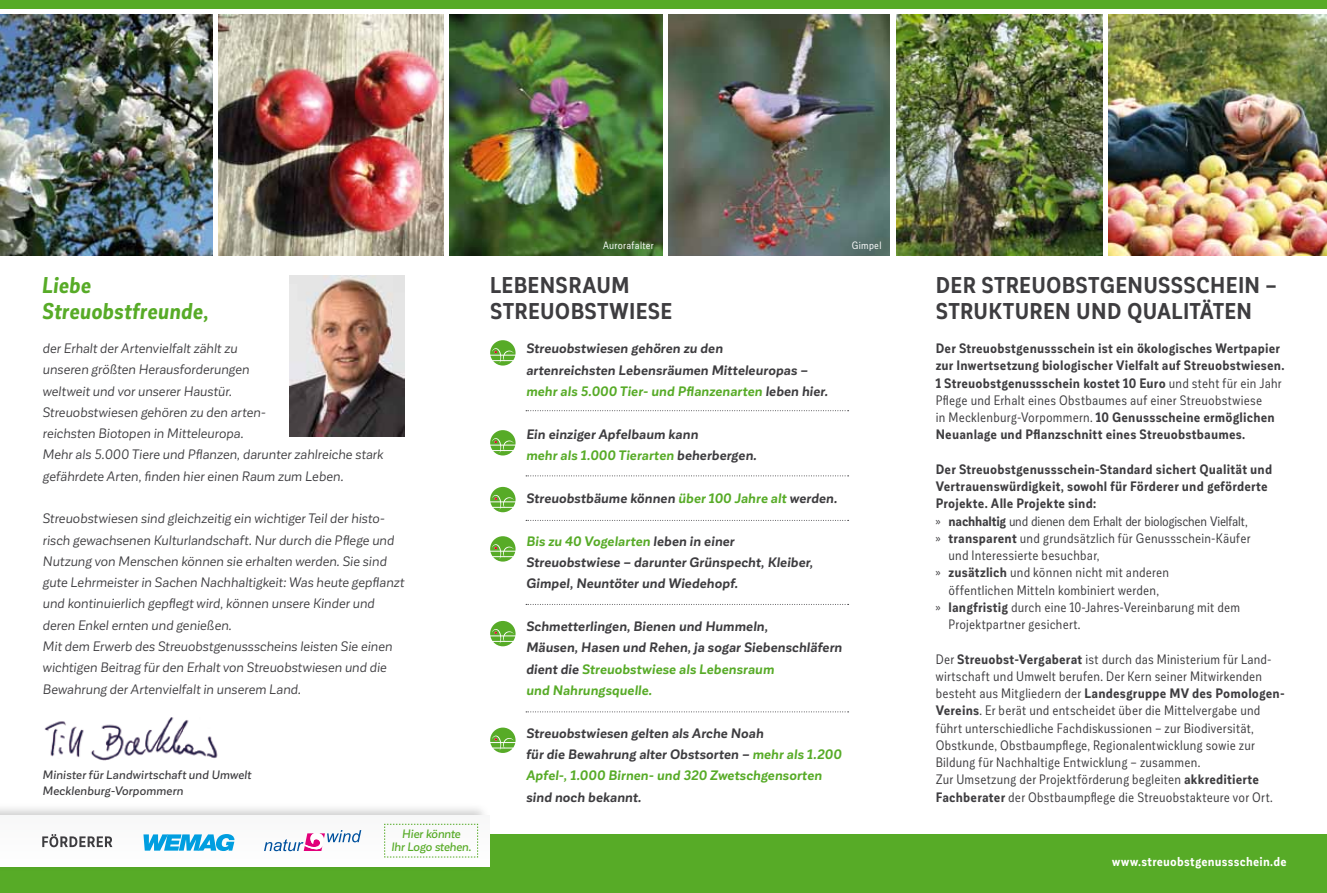
<style>
.page{position:relative;width:1327px;height:893px;background:#fff}
.page>*{position:absolute;margin:0;border:0;box-sizing:border-box;transform-origin:0 0}
.t1{font:700 22.5px/25.5px "Corporative Sans Cnd";letter-spacing:.02em;color:#3e3d40}
.t2{font:italic 700 22.5px/25.5px "Corporative Sans Cnd";letter-spacing:-.01em;color:#57ab27}
.t3{font:italic 13.5px/21.3px "Corporative Sans";letter-spacing:.01em;color:#3e3d40}
.t4{font:13.5px/17.2px "Corporative Sans Cnd";letter-spacing:.015em;color:#3e3d40}
.t5{font:italic 700 13.5px/21.3px "Corporative Sans";letter-spacing:.01em;color:#3e3d40}
.t6{font:700 13.5px/17.2px "Corporative Sans Cnd";letter-spacing:.01em;color:#3e3d40}
.t7{font:13.5px "Corporative Sans Cnd";letter-spacing:-.015em;color:#3e3d40}
.t8{font:700 12.75px "Corporative Sans Cnd";letter-spacing:.015em;color:#fff}
.t9{font:italic 500 12px/16.5px "Corporative Sans";letter-spacing:.015em;color:#3e3d40}
.t10{font:italic 500 12px/13.5px "Corporative Sans";letter-spacing:-.01em;color:#57ab27;text-align:center}
.t11{font:10.5px "Corporative Sans Cnd";letter-spacing:.025em;color:#fff}
.s1{color:#57ab27}
.s2{font-weight:400}
.s3{font-weight:700}
</style>
<div class="page">
<div style="left:0;top:835px;width:1327px;height:58px;background:#57ab27"></div>
<svg style="left:526px;top:410px;width:322px;height:1px"></svg>
<svg style="left:526px;top:475px;width:322px;height:1px"></svg>
<svg style="left:526px;top:520px;width:322px;height:1px"></svg>
<svg style="left:526px;top:604px;width:322px;height:1px"></svg>
<svg style="left:526px;top:711px;width:322px;height:1px"></svg>
<img style="left:219px;top:14px;width:224px;height:242px">
<img style="left:0;top:14px;width:212px;height:242px">
<img style="left:450px;top:14px;width:212px;height:242px">
<img style="left:1109px;top:14px;width:218px;height:242px">
<img style="left:669px;top:14px;width:221px;height:242px">
<img style="left:896px;top:14px;width:206px;height:242px">
<div style="left:0;top:0;width:1327px;height:9px;background:#57ab27"></div>
<img style="left:44px;top:717px;width:174px;height:44px">
<img style="left:289px;top:276px;width:115px;height:160px">
<svg style="left:490px;top:340px;width:25px;height:26px"></svg>
<svg style="left:490px;top:430px;width:25px;height:25px"></svg>
<svg style="left:490px;top:487px;width:25px;height:25px"></svg>
<svg style="left:490px;top:536px;width:25px;height:26px"></svg>
<svg style="left:490px;top:621px;width:25px;height:25px"></svg>
<svg style="left:490px;top:728px;width:25px;height:25px"></svg>
<div style="left:0;top:802px;width:491px;height:69px;background:#000;opacity:.2"></div>
<div style="left:0;top:815px;width:489px;height:51px;background:#fbfbfb"></div>
<svg style="left:42px;top:834px;width:70px;height:13px"></svg>
<svg style="left:264px;top:830px;width:97px;height:21px"></svg>
<svg style="left:143px;top:834px;width:91px;height:17px"></svg>
<svg style="left:384px;top:824px;width:94px;height:34px"></svg>
<p class="t11" style="left:603px;top:240px;width:52px">Aurorafalter</p>
<p class="t11" style="left:852px;top:240px;width:31px">Gimpel</p>
<h1 class="t2" style="left:43px;top:273px;width:167px">Liebe<br>Streuobstfreunde,</h1>
<h1 class="t1" style="left:490px;top:273px;width:183px">Lebensraum<br>Streuobstwi ese</h1>
<p class="t3" style="left:43px;top:338px;width:342px">der Erhalt der Artenvielfalt zählt zu<br>unseren größten Herausforderungen<br>weltweit und vor unserer Haustür.<br>Streuobstwiesen gehören zu den arten-<br>reichsten Biotopen in Mitteleuropa.<br>Mehr als 5.000 Tiere und Pflanzen, darunter zahlreiche stark gefährdete Arten, finden hier einen Raum zum Leben.</p>
<p class="t3" style="left:43px;top:508px;width:363px">Streuobstwiesen sind gleichzeitig ein wichtiger Teil der histo&shy;risch gewachsenen Kulturlandschaft. Nur durch die Pflege und Nutzung von Menschen können sie erhalten werden. Sie sind gute Lehrmeister in Sachen Nachhaltigkeit: Was heute gepflanzt und kontinuierlich gepflegt wird, können unsere Kinder und deren Enkel ernten und genießen.<br>Mit dem Erwerb des Streuobstgenussscheins leisten Sie einen wichtigen Beitrag für den Erhalt von Streuobstwiesen und die Bewahrung der Artenvielfalt in unserem Land.</p>
<p class="t9" style="left:43px;top:767px;width:210px">Minister für Landwirtschaft und Umwelt<br>Mecklenburg-Vorpommern</p>
<p class="t10" style="left:391px;top:827px;width:81px">Hier könnte<br>Ihr Logo stehen.</p>
<p class="t5" style="left:526px;top:338px;width:303px;line-height:21.8px">Streuobstwiesen gehören zu den<br>artenreichsten Lebensräumen Mitteleuropas – <span class="s1">mehr als 5.000 Tier- und Pflanzenarten</span> leben hier.</p>
<p class="t5" style="left:526px;top:424px;width:232px">Ein einziger Apfelbaum kann<br><span class="s1">mehr als 1.000 Tierarten</span> beherbergen.</p>
<p class="t5" style="left:526px;top:488px;width:312px">Streuobstbäume können <span class="s1">über 100 Jahre alt</span> werden.</p>
<p class="t5" style="left:526px;top:530px;width:288px"><span class="s1">Bis zu 40 Vogelarten</span> leben in einer<br>Streuobstwiese – darunter Grünspecht, Kleiber,<br>Gimpel, Neuntöter und Wiedehopf.</p>
<p class="t5" style="left:526px;top:616px;width:317px">Schmetterlingen, Bienen und Hummeln,<br>Mäusen, Hasen und Rehen, ja sogar Siebenschläfern dient die <span class="s1">Streuobstwiese als Lebensraum<br>und Nahrungsquelle.</span></p>
<p class="t5" style="left:526px;top:722px;width:317px">Streuobstwiesen gelten als Arche Noah<br>für die Bewahrung alter Obstsorten – <span class="s1">mehr als 1.200<br>Apfel-, 1.000 Birnen- und 320 Zwetschgensorten</span></p>
<p class="t5" style="left:526px;top:786px;width:117px">sind noch bekannt.</p>
<h1 class="t1" style="left:936px;top:273px;width:342px;text-indent:260px">chein –<br>Strukturen und Qualitäten</h1>
<h1 class="t1" style="left:936px;top:273px;width:221px">Der Streuobstgenusss</h1>
<p class="t6" style="left:935px;top:340px;width:350px">Der Streuobstgenussschein ist ein ökologisches Wertpapier zur Inwertsetzung biologischer Vielfalt auf Streuobstwiesen.<br>1 Streuobstgenussschein kostet 10 Euro <span class="s2">und steht für ein Jahr Pflege und Erhalt eines Obstbaumes auf einer Streuobstwiese<br>in Mecklenburg-Vorpommern.</span> 10 Genussscheine ermöglichen Neuanlage und Pflanzschnitt eines Streuobstbaumes.</p>
<p class="t6" style="left:936px;top:461px;width:338px">Der Streuobstgenussschein-Standard sichert Qualität und</p>
<p class="t6" style="left:936px;top:478px;width:333px">Vertrauenswürdigkeit, sowohl für Förderer und geförderte</p>
<p class="t6" style="left:936px;top:495px;width:162px">Projekte. Alle Projekte sind:</p>
<p class="t7" style="left:936px;top:514px;width:313px">» <span class="s3">nachhaltig</span> und dienen dem Erhalt der biologischen Vielfalt,</p>
<p class="t4" style="left:936px;top:530px;width:316px">» <span class="s3">transparent</span> und grundsätzlich für Genussschein-Käufer</p>
<p class="t4" style="left:948px;top:547px;width:152px">und Interessierte besuchbar,</p>
<p class="t4" style="left:936px;top:564px;width:235px">» <span class="s3">zusätzlich</span> und können nicht mit anderen</p>
<p class="t4" style="left:948px;top:581px;width:212px">öffentlichen Mitteln kombiniert werden,</p>
<p class="t4" style="left:936px;top:599px;width:306px">» <span class="s3">langfristig</span> durch eine 10-Jahres-Vereinbarung mit dem</p>
<p class="t4" style="left:948px;top:616px;width:134px">Projektpartner gesichert.</p>
<p class="t4" style="left:936px;top:650px;width:349px">Der <span class="s3">Streuobst-Vergaberat</span> ist durch das Ministerium für Land&shy;wirtschaft und Umwelt berufen. Der Kern seiner Mitwirkenden besteht aus Mitgliedern der <span class="s3">Landesgruppe MV des Pomologen-Vereins</span>. Er berät und entscheidet über die Mittelvergabe und führt unterschiedliche Fachdiskussionen – zur Biodiversität, Obstkunde, Obstbaumpflege, Regionalentwicklung sowie zur Bildung für Nachhaltige Entwicklung – zusammen.<br>Zur Umsetzung der Projektförderung begleiten <span class="s3">akkreditierte Fachberater</span> der Obstbaumpflege die Streuobstakteure vor Ort.</p>
<p class="t8" style="left:1112px;top:854px;width:176px">www.streuobstgenussschein.de</p>
</div>
